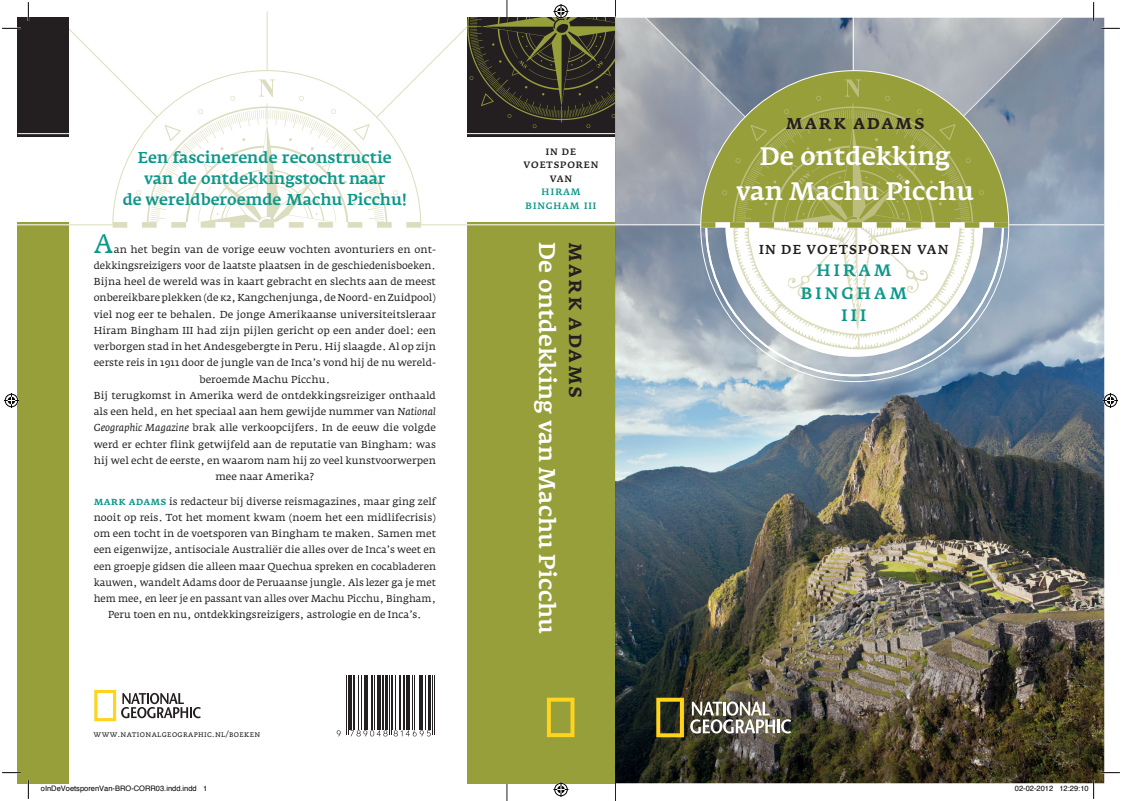
<style>
.page{position:relative;width:1122px;height:801px;background:#fff}
.page>*{position:absolute;margin:0;border:0;box-sizing:border-box;transform-origin:0 0}
.t1{font:26.25px "Fedra Serif A";color:#0c988a}
.t2{font:25px/35px "Fedra Serif A Medium TF";color:#fff;text-align:center}
.t3{font:22.5px "Fedra Serif A Medium TF";color:#fff}
.t4{font:22.5px "Fedra Serif A Medium SC";letter-spacing:.075em;color:#231f20}
.t5{font:20px "Fedra Serif A Medium SC";letter-spacing:.075em;color:#231f20}
.t6{font:16.38px/22.5px "Fedra Serif A Medium SC";letter-spacing:.19em;color:#0c988a;text-align:center}
.t7{font:15.62px/21.2px "Fedra Serif A Medium TF";color:#0c988a;text-align:center}
.t8{font:12.88px "Fedra Serif A Medium SC";letter-spacing:.1em;color:#231f20}
.t9{font:10px/16.2px "Fedra Serif A";letter-spacing:.005em;color:#231f20;text-align:center}
.t10{font:9.12px/13.4px "Fedra Serif A Medium SC";letter-spacing:.1em;color:#231f20;text-align:center}
.t11{font:9.12px/13.4px "Fedra Serif A Medium SC";letter-spacing:.1em;color:#0c988a;text-align:center}
.t12{font:8.62px "Caecilia LT Std";letter-spacing:.04em;color:#231f20}
.t13{font:7.5px "Helvetica";color:#000}
.s1{font-family:"Fedra Serif A Book SC"}
.s2{font-style:italic}
.s3{font-family:"Fedra Serif A Medium SC";font-size:11.25px;color:#0c988a}
</style>
<div class="page">
<hr style="left:615px;top:0;width:1px;height:801px;background:#231f20">
<hr style="left:506px;top:0;width:1px;height:801px;background:#231f20">
<svg style="left:422px;top:20px;width:46px;height:98px"></svg>
<svg style="left:69px;top:28px;width:43px;height:45px"></svg>
<img style="left:615px;top:18px;width:489px;height:765px">
<svg style="left:656px;top:698px;width:28px;height:39px"></svg>
<svg style="left:690px;top:701px;width:101px;height:32px"></svg>
<hr style="left:346px;top:675px;width:1px;height:59px;background:#231f20">
<hr style="left:347px;top:675px;width:1px;height:59px;background:#231f20">
<hr style="left:349px;top:675px;width:3px;height:54px;background:#231f20">
<hr style="left:353px;top:675px;width:2px;height:54px;background:#231f20">
<hr style="left:358px;top:675px;width:1px;height:54px;background:#231f20">
<hr style="left:361px;top:675px;width:1px;height:54px;background:#231f20">
<hr style="left:363px;top:675px;width:1px;height:54px;background:#231f20">
<hr style="left:365px;top:675px;width:3px;height:54px;background:#231f20">
<hr style="left:371px;top:675px;width:2px;height:54px;background:#231f20">
<hr style="left:374px;top:675px;width:1px;height:54px;background:#231f20">
<hr style="left:376px;top:675px;width:3px;height:54px;background:#231f20">
<hr style="left:380px;top:675px;width:1px;height:54px;background:#231f20">
<hr style="left:382px;top:675px;width:2px;height:54px;background:#231f20">
<hr style="left:385px;top:675px;width:3px;height:54px;background:#231f20">
<hr style="left:389px;top:675px;width:1px;height:59px;background:#231f20">
<hr style="left:390px;top:675px;width:1px;height:59px;background:#231f20">
<hr style="left:392px;top:675px;width:1px;height:54px;background:#231f20">
<hr style="left:395px;top:675px;width:1px;height:54px;background:#231f20">
<hr style="left:399px;top:675px;width:2px;height:54px;background:#231f20">
<hr style="left:403px;top:675px;width:2px;height:54px;background:#231f20">
<hr style="left:405px;top:675px;width:1px;height:54px;background:#231f20">
<hr style="left:407px;top:675px;width:3px;height:54px;background:#231f20">
<hr style="left:412px;top:675px;width:1px;height:54px;background:#231f20">
<hr style="left:414px;top:675px;width:1px;height:54px;background:#231f20">
<hr style="left:419px;top:675px;width:2px;height:54px;background:#231f20">
<hr style="left:422px;top:675px;width:1px;height:54px;background:#231f20">
<hr style="left:425px;top:675px;width:1px;height:54px;background:#231f20">
<hr style="left:428px;top:675px;width:3px;height:54px;background:#231f20">
<hr style="left:432px;top:675px;width:1px;height:59px;background:#231f20">
<hr style="left:434px;top:675px;width:1px;height:59px;background:#231f20">
<svg style="left:337px;top:730px;width:4px;height:6px"></svg>
<svg style="left:350px;top:730px;width:37px;height:6px"></svg>
<svg style="left:393px;top:730px;width:38px;height:6px"></svg>
<img style="left:853px;top:18px;width:106px;height:53px">
<img style="left:646px;top:121px;width:54px;height:103px">
<img style="left:646px;top:18px;width:102px;height:103px">
<svg style="left:705px;top:357px;width:298px;height:19px"></svg>
<svg style="left:854px;top:17px;width:226px;height:1px"></svg>
<img style="left:959px;top:18px;width:103px;height:102px">
<hr style="left:852px;top:0;width:1px;height:227px;background:#fff">
<img style="left:700px;top:71px;width:308px;height:151px">
<div style="left:468px;top:18px;width:147px;height:765px;background:#979f3b"></div>
<div style="left:18px;top:18px;width:51px;height:765px;background:#979f3b"></div>
<svg style="left:547px;top:697px;width:27px;height:40px"></svg>
<hr style="left:459px;top:224px;width:645px;height:1px;background:#fff">
<hr style="left:17px;top:224px;width:52px;height:1px;background:#fff">
<hr style="left:69px;top:224px;width:397px;height:1px;background:#dcdcbe">
<svg style="left:700px;top:222px;width:308px;height:135px"></svg>
<hr style="left:267px;top:11px;width:1px;height:60px;background:#dcdcbe">
<svg style="left:94px;top:690px;width:107px;height:31px"></svg>
<div style="left:18px;top:18px;width:51px;height:134px;background:#231f20"></div>
<img style="left:468px;top:18px;width:55px;height:119px">
<div style="left:464px;top:137px;width:151px;height:84px;background:#fff"></div>
<div style="left:18px;top:137px;width:53px;height:85px;background:#fff"></div>
<hr style="left:18px;top:133px;width:51px;height:1px;background:#fff">
<hr style="left:458px;top:133px;width:157px;height:1px;background:#fff">
<img style="left:115px;top:71px;width:307px;height:154px">
<svg style="left:113px;top:222px;width:308px;height:6px"></svg>
<svg style="left:2px;top:28px;width:19px;height:1px"></svg>
<svg style="left:1101px;top:28px;width:18px;height:1px"></svg>
<svg style="left:2px;top:772px;width:19px;height:1px"></svg>
<svg style="left:1101px;top:772px;width:18px;height:1px"></svg>
<svg style="left:28px;top:2px;width:1px;height:19px"></svg>
<svg style="left:28px;top:780px;width:1px;height:19px"></svg>
<svg style="left:1092px;top:2px;width:2px;height:19px"></svg>
<svg style="left:523px;top:4px;width:123px;height:221px"></svg>
<svg style="left:553px;top:782px;width:15px;height:15px"></svg>
<svg style="left:4px;top:393px;width:15px;height:15px"></svg>
<svg style="left:1102px;top:393px;width:15px;height:15px"></svg>
<svg style="left:1059px;top:780px;width:35px;height:19px"></svg>
<h3 class="t7" style="left:123px;top:147px;width:285px">Een fascinerende reconstructie van de ontdekkingstocht naar<br>de wereldberoemde Machu Picchu!</h3>
<h1 class="t1" style="left:94px;top:228px;width:21px">A</h1>
<p class="t9" style="left:114px;top:241px;width:324px">an het begin van de vorige eeuw vochten avonturiers en ont-</p>
<p class="t9" style="left:94px;top:257px;width:344px">dekkingsreizigers voor de laatste plaatsen in de geschiedenis boeken.</p>
<p class="t9" style="left:94px;top:274px;width:344px">Bijna heel de wereld was in kaart gebracht en slechts aan de meest</p>
<p class="t9" style="left:94px;top:290px;width:344px">onbereikbare plekken (de <span class="s1">k</span>2, Kangchenjunga, de Noord- en Zuidpool)</p>
<p class="t9" style="left:94px;top:306px;width:344px">viel nog eer te behalen. De jonge Ameri kaanse universiteitsleraar</p>
<p class="t9" style="left:94px;top:322px;width:344px">Hiram Bingham III had zijn pijlen gericht op een ander doel: een</p>
<p class="t9" style="left:94px;top:339px;width:344px">ver borgen stad in het Andesgebergte in Peru. Hij slaagde. Al op zijn</p>
<p class="t9" style="left:94px;top:355px;width:344px">eerste reis in 1911 door de jungle van de Inca’s vond hij de nu wereld-</p>
<p class="t9" style="left:199px;top:371px;width:132px">beroemde Machu Picchu.</p>
<p class="t9" style="left:94px;top:387px;width:344px">Bij terugkomst in Amerika werd de ontdekkingsreiziger ont haald</p>
<p class="t9" style="left:94px;top:404px;width:344px">als een held, en het speciaal aan hem gewijde nummer van <span class="s2">National</span></p>
<p class="t9" style="left:94px;top:420px;width:344px"><span class="s2">Geographic Magazine</span> brak alle verkoopcijfers. In de eeuw die volgde</p>
<p class="t9" style="left:94px;top:436px;width:344px">werd er echter flink getwijfeld aan de repu tatie van Bingham: was</p>
<p class="t9" style="left:94px;top:452px;width:344px">hij wel echt de eerste, en waarom nam hij zo veel kunstvoorwerpen</p>
<p class="t9" style="left:215px;top:469px;width:100px">mee naar Amerika?</p>
<p class="t9" style="left:94px;top:493px;width:344px"><span class="s3">mark adams</span> is redacteur bij diverse reismagazines, maar ging zelf nooit op reis. Tot het moment kwam (noem het een midlifecrisis) om een tocht in de voetsporen van Bingham te maken. Samen met een eigenwijze, antisociale Australiër die alles over de Inca’s weet en een groepje gidsen die alleen maar Quechua spreken en cocabladeren kauwen, wandelt Adams door de Peruaanse jungle. Als lezer ga je met hem mee, en leer je en passant van alles over Machu Picchu, Bingham, Peru toen en nu, ontdekkingsreizigers, astrologie en de Inca’s.</p>
<p class="t12" style="left:94px;top:729px;width:168px">www.nationalgeographic.nl/boeken</p>
<p class="t10" style="left:523px;top:145px;width:76px">IN DE<br>VOETSPOREN<br>VAN</p>
<p class="t11" style="left:525px;top:185px;width:72px">HIRAM<br>BINGHAM III</p>
<h3 class="t3" style="left:560px;top:242px;width:393px;rotate:90deg">De ontdekking van Machu Picchu</h3>
<h3 class="t4" style="left:591px;top:242px;width:157px;rotate:90deg">mark adams</h3>
<h3 class="t5" style="left:785px;top:109px;width:141px">mark adams</h3>
<h2 class="t2" style="left:736px;top:139px;width:239px">De ontdekking van Machu Picchu</h2>
<p class="t8" style="left:759px;top:241px;width:191px">IN DE VOETSPOREN VAN</p>
<h3 class="t6" style="left:800px;top:259px;width:108px">HIRAM<br>BINGHAM<br>III</h3>
<p class="t13" style="left:41px;top:783px;width:168px">oInDeVoetsporenVan-BRO-CORR03.indd.indd 1</p>
<p class="t13" style="left:1014px;top:783px;width:75px">02-02-2012 12:29:10</p>
</div>
